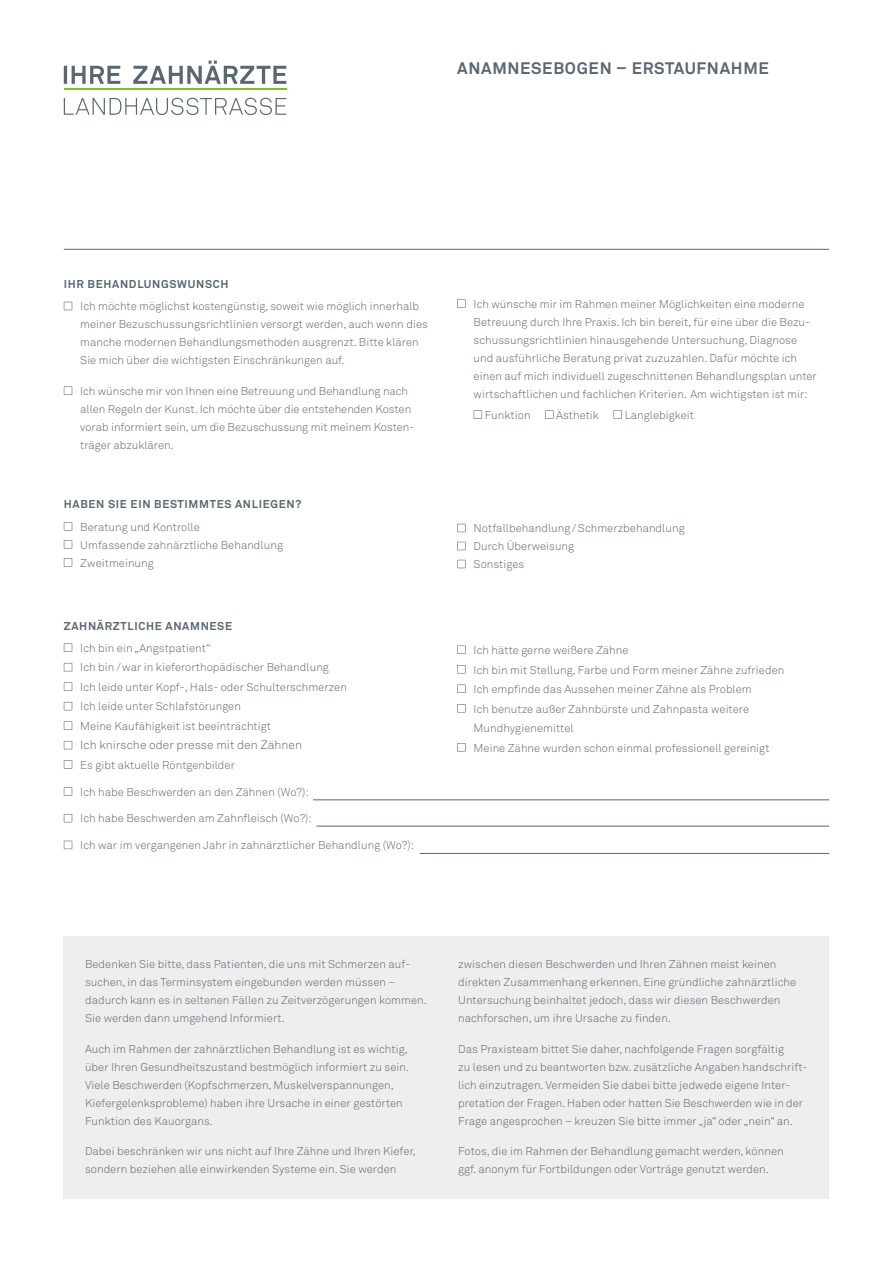
<style>
.page{position:relative;width:893px;height:1263px;background:#fff}
.page>*{position:absolute;margin:0;border:0;box-sizing:border-box;transform-origin:0 0}
.Headline{font:700 16.5px "Akkurat Std";letter-spacing:.04em;color:#5a6670}
.Fliesstext{font:300 12px "Akkurat Std";letter-spacing:.005em;color:#5a6670}
.Fliesstext-2{font:300 11.25px/18px "Akkurat Std";letter-spacing:.005em;color:#5a6670}
.Überschrift{font:700 11.25px "Akkurat Std";letter-spacing:.06em;color:#5a6670}
</style>
<div class="page">
<div style="left:64px;top:936px;width:765px;height:263px;background:#eeeeef"></div>
<svg style="left:64px;top:302px;width:8px;height:8px"></svg>
<svg style="left:64px;top:386px;width:8px;height:9px"></svg>
<svg style="left:457px;top:299px;width:9px;height:9px"></svg>
<svg style="left:474px;top:410px;width:8px;height:9px"></svg>
<svg style="left:545px;top:410px;width:8px;height:9px"></svg>
<svg style="left:613px;top:410px;width:9px;height:9px"></svg>
<svg style="left:64px;top:522px;width:8px;height:9px"></svg>
<svg style="left:64px;top:540px;width:8px;height:9px"></svg>
<svg style="left:64px;top:558px;width:8px;height:9px"></svg>
<svg style="left:457px;top:524px;width:9px;height:8px"></svg>
<svg style="left:457px;top:542px;width:9px;height:8px"></svg>
<svg style="left:457px;top:560px;width:9px;height:8px"></svg>
<svg style="left:64px;top:643px;width:8px;height:9px"></svg>
<svg style="left:64px;top:663px;width:8px;height:8px"></svg>
<svg style="left:64px;top:682px;width:8px;height:9px"></svg>
<svg style="left:64px;top:702px;width:8px;height:8px"></svg>
<svg style="left:64px;top:721px;width:8px;height:9px"></svg>
<svg style="left:64px;top:741px;width:8px;height:8px"></svg>
<svg style="left:64px;top:760px;width:8px;height:9px"></svg>
<svg style="left:64px;top:787px;width:8px;height:9px"></svg>
<svg style="left:64px;top:814px;width:8px;height:8px"></svg>
<svg style="left:64px;top:841px;width:8px;height:8px"></svg>
<svg style="left:457px;top:645px;width:9px;height:9px"></svg>
<svg style="left:457px;top:665px;width:9px;height:8px"></svg>
<svg style="left:457px;top:684px;width:9px;height:9px"></svg>
<svg style="left:457px;top:704px;width:9px;height:8px"></svg>
<svg style="left:457px;top:743px;width:9px;height:8px"></svg>
<hr style="left:313px;top:799px;width:516px;height:1px;background:#5a6670">
<hr style="left:316px;top:826px;width:513px;height:1px;background:#5a6670">
<hr style="left:420px;top:853px;width:409px;height:1px;background:#5a6670">
<hr style="left:64px;top:249px;width:765px;height:1px;background:#5a6670">
<hr style="left:64px;top:88px;width:222px;height:1px;background:#82bb27">
<svg style="left:64px;top:61px;width:222px;height:23px"></svg>
<svg style="left:64px;top:98px;width:222px;height:17px"></svg>
<p class="Headline" style="left:457px;top:58px;width:313px">ANAMNESEBOGEN – ERSTAUFNAHME</p>
<p class="Überschrift" style="left:64px;top:277px;width:166px">IHR BEHANDLUNGSWUNSCH</p>
<p class="Fliesstext-2" style="left:80px;top:297px;width:349px">Ich möchte möglichst kostengünstig, soweit wie möglich innerhalb meiner Bezuschussungsrichtlinien versorgt werden, auch wenn dies manche modernen Behandlungsmethoden ausgrenzt. Bitte klären Sie mich über die wichtigsten Einschränkungen auf.</p>
<p class="Fliesstext-2" style="left:80px;top:382px;width:336px">Ich wünsche mir von Ihnen eine Betreuung und Behandlung nach allen Regeln der Kunst. Ich möchte über die entstehenden Kosten vorab informiert sein, um die Bezuschussung mit meinem Kosten&shy;träger abzuklären.</p>
<p class="Überschrift" style="left:64px;top:497px;width:239px">HABEN SIE EIN BESTIMMTES ANLIEGEN?</p>
<p class="Fliesstext-2" style="left:80px;top:518px;width:121px">Beratung und Kontrolle</p>
<p class="Fliesstext-2" style="left:80px;top:536px;width:204px">Umfassende zahnärztliche Behandlung</p>
<p class="Fliesstext-2" style="left:80px;top:554px;width:75px">Zweitmeinung</p>
<p class="Überschrift" style="left:64px;top:619px;width:170px">ZAHNÄRZTLICHE ANAMNESE</p>
<p class="Fliesstext-2" style="left:80px;top:639px;width:132px">Ich bin ein „Angstpatient“</p>
<p class="Fliesstext-2" style="left:80px;top:658px;width:250px">Ich bin /war in kieferorthopädischer Behandlung</p>
<p class="Fliesstext-2" style="left:80px;top:678px;width:268px">Ich leide unter Kopf-, Hals- oder Schulterschmerzen</p>
<p class="Fliesstext-2" style="left:80px;top:697px;width:162px">Ich leide unter Schlafstörungen</p>
<p class="Fliesstext-2" style="left:80px;top:717px;width:192px">Meine Kaufähigkeit ist beeinträchtigt</p>
<p class="Fliesstext" style="left:80px;top:738px;width:223px">Ich knirsche oder presse mit den Zähnen</p>
<p class="Fliesstext-2" style="left:80px;top:756px;width:156px">Es gibt aktuelle Röntgenbilder</p>
<p class="Fliesstext-2" style="left:80px;top:783px;width:230px">Ich habe Beschwerden an den Zähnen (Wo?):</p>
<p class="Fliesstext-2" style="left:80px;top:809px;width:233px">Ich habe Beschwerden am Zahnfleisch (Wo?):</p>
<p class="Fliesstext-2" style="left:80px;top:836px;width:335px">Ich war im vergangenen Jahr in zahnärztlicher Behandlung (Wo?):</p>
<p class="Fliesstext-2" style="left:474px;top:295px;width:345px">Ich wünsche mir im Rahmen meiner Möglichkeiten eine moderne Betreuung durch Ihre Praxis. Ich bin bereit, für eine über die Bezu&shy;schussungsrichtlinien hinausgehende Untersuchung, Diagnose und ausführliche Beratung privat zuzuzahlen. Dafür möchte ich einen auf mich individuell zugeschnittenen Behandlungsplan unter wirtschaftlichen und fachlichen Kriterien. Am wichtigsten ist mir:</p>
<p class="Fliesstext-2" style="left:485px;top:406px;width:47px">Funktion</p>
<p class="Fliesstext-2" style="left:556px;top:406px;width:44px">Ästhetik</p>
<p class="Fliesstext-2" style="left:625px;top:406px;width:71px">Langlebigkeit</p>
<p class="Fliesstext-2" style="left:474px;top:519px;width:213px">Notfallbehandlung /Schmerzbehandlung</p>
<p class="Fliesstext-2" style="left:474px;top:537px;width:102px">Durch Überweisung</p>
<p class="Fliesstext-2" style="left:474px;top:555px;width:52px">Sonstiges</p>
<p class="Fliesstext-2" style="left:474px;top:641px;width:156px">Ich hätte gerne weißere Zähne</p>
<p class="Fliesstext-2" style="left:474px;top:661px;width:312px">Ich bin mit Stellung, Farbe und Form meiner Zähne zufrieden</p>
<p class="Fliesstext-2" style="left:474px;top:680px;width:280px">Ich empfinde das Aussehen meiner Zähne als Problem</p>
<p class="Fliesstext-2" style="left:474px;top:700px;width:277px">Ich benutze außer Zahnbürste und Zahnpasta weitere</p>
<p class="Fliesstext-2" style="left:474px;top:719px;width:102px">Mundhygienemittel</p>
<p class="Fliesstext-2" style="left:474px;top:739px;width:297px">Meine Zähne wurden schon einmal professionell gereinigt</p>
<p class="Fliesstext-2" style="left:85px;top:955px;width:343px">Bedenken Sie bitte, dass Patienten, die uns mit Schmerzen auf&shy;suchen, in das Terminsystem eingebunden werden müssen – dadurch kann es in seltenen Fällen zu Zeitverzögerungen kommen.<br>Sie werden dann umgehend Informiert.</p>
<p class="Fliesstext-2" style="left:85px;top:1039px;width:325px">Auch im Rahmen der zahnärztlichen Behandlung ist es wichtig, über Ihren Gesundheitszustand bestmöglich informiert zu sein.<br>Viele Beschwerden (Kopfschmerzen, Muskelverspannungen, Kiefergelenksprobleme) haben ihre Ursache in einer gestörten Funktion des Kauorgans.</p>
<p class="Fliesstext-2" style="left:85px;top:1142px;width:332px">Dabei beschränken wir uns nicht auf Ihre Zähne und Ihren Kiefer, sondern beziehen alle einwirkenden Systeme ein. Sie werden</p>
<p class="Fliesstext-2" style="left:458px;top:955px;width:339px">zwischen diesen Beschwerden und Ihren Zähnen meist keinen direkten Zusammenhang erkennen. Eine gründliche zahnärztliche Untersuchung beinhaltet jedoch, dass wir diesen Beschwerden nachforschen, um ihre Ursache zu finden.</p>
<p class="Fliesstext-2" style="left:458px;top:1039px;width:351px">Das Praxisteam bittet Sie daher, nachfolgende Fragen sorgfältig<br>zu lesen und zu beantworten bzw. zusätzliche Angaben handschrift&shy;lich einzutragen. Vermeiden Sie dabei bitte jedwede eigene Inter&shy;pretation der Fragen. Haben oder hatten Sie Beschwerden wie in der Frage angesprochen – kreuzen Sie bitte immer „ja“ oder „nein“ an.</p>
<p class="Fliesstext-2" style="left:458px;top:1142px;width:327px">Fotos, die im Rahmen der Behandlung gemacht werden, können ggf. anonym für Fortbildungen oder Vorträge genutzt werden.</p>
</div>
